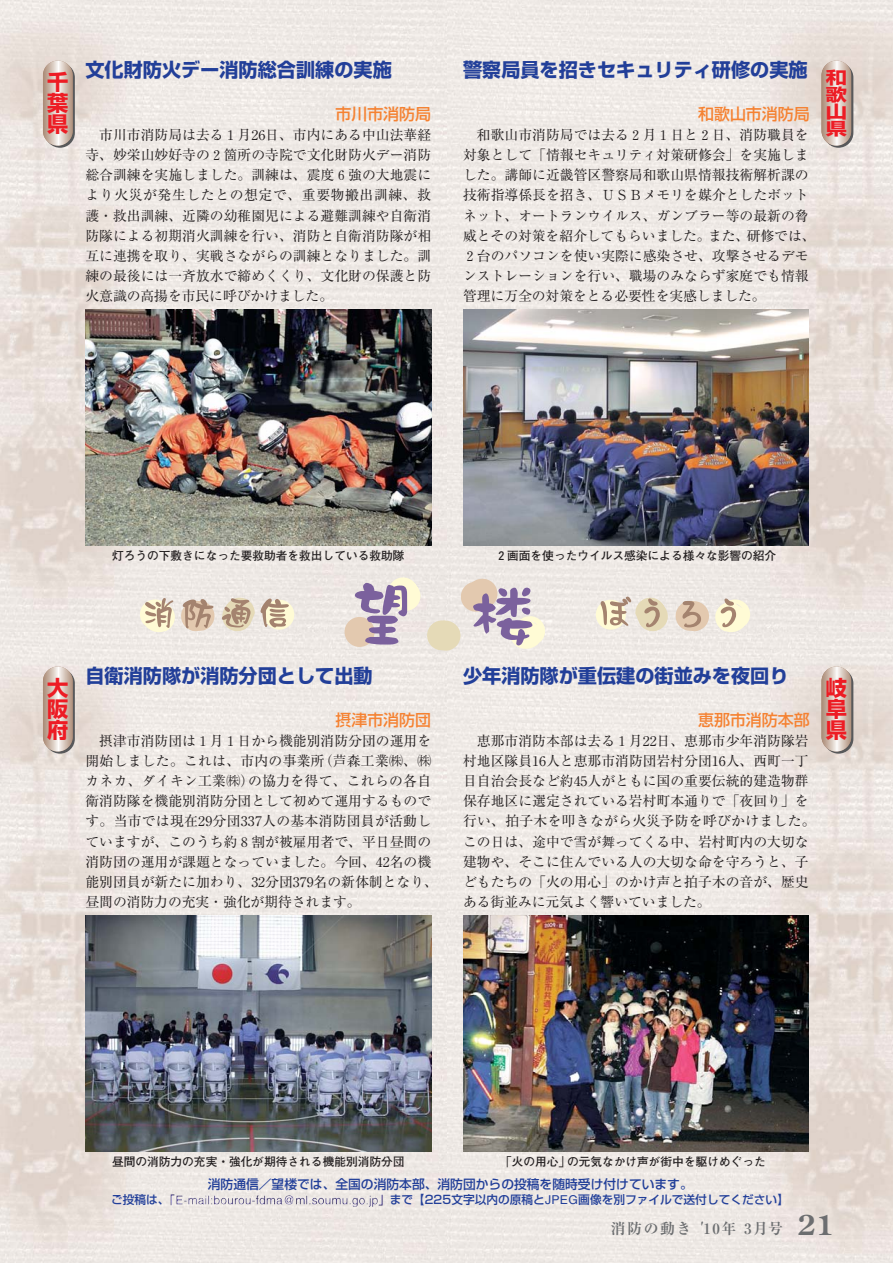
<style>
.page{position:relative;width:893px;height:1263px;background:#fff}
.page>*{position:absolute;margin:0;border:0;box-sizing:border-box;transform-origin:0 0}
.t1{font:700 21.3px/21.3px "Shin Go";color:#ed1c24;text-align:justify}
.t2{font:700 19.2px "Shin Go";color:#223f99}
.t3{font:700 16.95px/17px "Shin Go";color:#ed1c24;text-align:justify;scale:1.25 1}
.t4{font:500 15.9px "Shin Go";color:#f58232}
.t5{font:700 14.85px "Ryumin";letter-spacing:.1em;color:#6c6e70}
.t6{font:13.8px/20.2px "Ryumin";color:#231f20}
.t7{font:500 12.75px "Shin Go";color:#223f99}
.t8{font:700 11.7px "Futo Go B101";color:#231f20}
.t9{font:500 11.7px "Shin Go";color:#223f99}
.s1{font-family:"Helvetica";font-weight:400;font-size:12.15px}
.s2{font-style:italic}
.s3{font-family:"Century Old Style";font-size:27.6px}
</style>
<div class="page">
<img style="left:0;top:0;width:892px;height:1263px">
<img style="left:85px;top:309px;width:346px;height:236px">
<img style="left:463px;top:915px;width:345px;height:236px">
<img style="left:85px;top:915px;width:346px;height:236px">
<div style="left:344px;top:617px;width:30px;height:30px;background:#e3c9af;border-radius:50%"></div>
<div style="left:264px;top:600px;width:30px;height:30px;background:#fffbd5;border-radius:50%"></div>
<div style="left:595px;top:600px;width:30px;height:30px;background:#fffbd5;border-radius:50%"></div>
<svg style="left:355px;top:577px;width:191px;height:75px;background:#d5c9cc"></svg>
<svg style="left:138px;top:597px;width:151px;height:37px;background:#dacbb9"></svg>
<svg style="left:600px;top:597px;width:151px;height:37px;background:#e2d6c3"></svg>
<div style="left:45px;top:63px;width:30px;height:85px;background:#58595b;border-radius:15px"></div>
<svg style="left:43px;top:61px;width:30px;height:85px;background:#d2c1b6"></svg>
<svg style="left:823px;top:63px;width:30px;height:85px"></svg>
<svg style="left:821px;top:61px;width:30px;height:85px;background:#d3c2b6"></svg>
<div style="left:45px;top:669px;width:30px;height:85px;background:#58595b;border-radius:15px"></div>
<svg style="left:43px;top:666px;width:30px;height:86px;background:#d2c1b5"></svg>
<svg style="left:823px;top:669px;width:30px;height:85px"></svg>
<svg style="left:821px;top:666px;width:30px;height:86px;background:#d3c2b6"></svg>
<img style="left:463px;top:309px;width:345px;height:236px">
<img style="left:184px;top:1197px;width:196px;height:10px">
<h2 class="t2" style="left:85px;top:63px;width:308px">文化財防火デー消防総合訓練の実施</h2>
<p class="t4" style="left:335px;top:108px;width:97px">市川市消防局</p>
<h2 class="t2" style="left:463px;top:63px;width:346px">警察局員を招きセキュリティ研修の実施</h2>
<p class="t4" style="left:698px;top:108px;width:113px">和歌山市消防局</p>
<h1 class="t1" style="left:47px;top:74px;width:23px">千葉県</h1>
<p class="t3" style="left:825px;top:72px;width:19px">和歌山県</p>
<p class="t6" style="left:85px;top:126px;width:347px;text-align:justify;text-indent:14px">市川市消防局は去る１月26日、市内にある中山法華経寺、妙栄山妙好寺の２箇所の寺院で文化財防火デー消防総合訓練を実施しました。訓練は、震度６強の大地震により火災が発生したとの想定で、重要物搬出訓練、救護・救出訓練、近隣の幼稚園児による避難訓練や自衛消防隊による初期消火訓練を行い、消防と自衛消防隊が相互に連携を取り、実戦さながらの訓練となりました。訓練の最後には一斉放水で締めくくり、文化財の保護と防火意識の高揚を市民に呼びかけました。</p>
<p class="t6" style="left:463px;top:126px;width:354px;text-indent:14px">和歌山市消防局では去る２月１日と２日、消防職員を対象として「情報セキュリティ対策研修会」を実施しました。講師に近畿管区警察局和歌山県情報技術解析課の技術指導係長を招き、ＵＳＢメモリを媒介としたボットネット、オートランウイルス、ガンブラー等の最新の脅威とその対策を紹介してもらいました。また、研修では、<br>２台のパソコンを使い実際に感染させ、攻撃させるデモンストレーションを行い、職場のみならず家庭でも情報管理に万全の対策をとる必要性を実感しました。</p>
<p class="t8" style="left:112px;top:551px;width:294px">灯ろうの下敷きになった要救助者を救出している救助隊</p>
<p class="t8" style="left:495px;top:551px;width:282px">２画面を使ったウイルス感染による様々な影響の紹介</p>
<h2 class="t2" style="left:463px;top:669px;width:327px">少年消防隊が重伝建の街並みを夜回り</h2>
<p class="t4" style="left:698px;top:714px;width:113px">恵那市消防本部</p>
<h2 class="t2" style="left:85px;top:669px;width:289px">自衛消防隊が消防分団として出動</h2>
<p class="t4" style="left:335px;top:714px;width:97px">摂津市消防団</p>
<h1 class="t1" style="left:47px;top:680px;width:23px">大阪府</h1>
<h1 class="t1" style="left:825px;top:680px;width:23px">岐阜県</h1>
<p class="t6" style="left:463px;top:732px;width:354px;text-indent:14px">恵那市消防本部は去る１月22日、恵那市少年消防隊岩村地区隊員16人と恵那市消防団岩村分団16人、西町一丁目自治会長など約45人がともに国の重要伝統的建造物群保存地区に選定されている岩村町本通りで「夜回り」を行い、拍子木を叩きながら火災予防を呼びかけました。この日は、途中で雪が舞ってくる中、岩村町内の大切な建物や、そこに住んでいる人の大切な命を守ろうと、子どもたちの「火の用心」のかけ声と拍子木の音が、歴史ある街並みに元気よく響いていました。</p>
<p class="t6" style="left:85px;top:732px;width:354px;text-indent:14px">摂津市消防団は１月１日から機能別消防分団の運用を開始しました。これは、市内の事業所（芦森工業㈱、㈱カネカ、ダイキン工業㈱）の協力を得て、これらの各自衛消防隊を機能別消防分団として初めて運用するものです。当市では現在29分団337人の基本消防団員が活動していますが、このうち約８割が被雇用者で、平日昼間の消防団の運用が課題となっていました。今回、42名の機能別団員が新たに加わり、32分団379名の新体制となり、昼間の消防力の充実・強化が期待されます。</p>
<p class="t8" style="left:112px;top:1157px;width:294px">昼間の消防力の充実・強化が期待される機能別消防分団</p>
<p class="t8" style="left:500px;top:1157px;width:267px">「火の用心」の元気なかけ声が街中を駆けめぐった</p>
<p class="t7" style="left:208px;top:1179px;width:486px">消防通信／望楼では、全国の消防本部、消防団からの投稿を随時受け付けています。</p>
<p class="t9" style="left:111px;top:1195px;width:60px">ご投稿は、</p>
<p class="t9" style="left:389px;top:1195px;width:401px">まで【225文字以内の原稿と<span class="s1">JPEG</span>画像を別ファイルで送付してください】</p>
<p class="t5" style="left:611px;top:1223px;width:225px">消防の動き <span class="s2">'</span>10年 3月号　<span class="s3">21</span></p>
</div>
